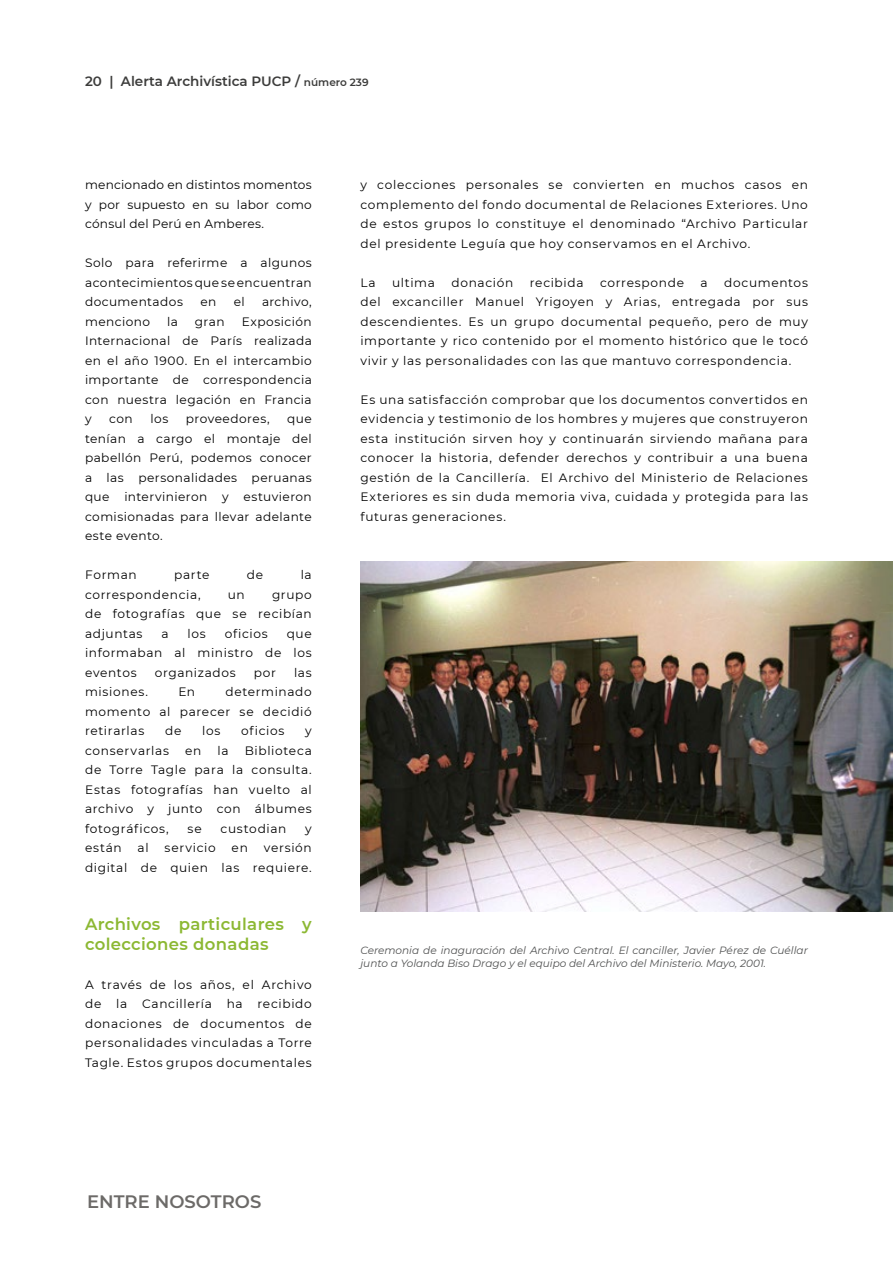
<style>
.page{position:relative;width:893px;height:1263px;background:#fff}
.page>*{position:absolute;margin:0;border:0;box-sizing:border-box;transform-origin:0 0}
.t1{font:600 18px "Montserrat";color:#6c6a68}
.t2{font:600 16.5px/19.5px "Montserrat";letter-spacing:.02em;color:#8cb833}
.t3{font:600 13.5px "Montserrat";color:#3c3c3b}
.t4{font:12.15px/19.5px "Montserrat";letter-spacing:.05em;color:#000;text-align:justify}
.t5{font:12.15px "Montserrat";letter-spacing:.03em;color:#000}
.t6{font:italic 10.5px/12.6px "Montserrat";color:#505151}
.s1{font-size:10.5px}
</style>
<div class="page">
<img style="left:360px;top:561px;width:533px;height:350px">
<p class="t3" style="left:85px;top:71px;width:285px">20 | Alerta Archivística PUCP / <span class="s1">número 239</span></p>
<p class="t4" style="left:85px;top:175px;width:228px">mencionado en distintos momentos y por supuesto en su labor como cónsul del Perú en Amberes.</p>
<p class="t4" style="left:85px;top:253px;width:228px">Solo para referirme a algunos acontecimientos que se encuentran documentados</p>
<p class="t4" style="left:200px;top:292px;width:17px">en</p>
<p class="t4" style="left:234px;top:292px;width:13px">el</p>
<p class="t5" style="left:262px;top:294px;width:51px">archivo,</p>
<p class="t4" style="left:85px;top:311px;width:228px;text-indent:157px">Exposición Internacional de París realizada en el año 1900. En el intercambio importante de correspondencia con nuestra legación en Francia y</p>
<p class="t4" style="left:85px;top:311px;width:67px">menciono</p>
<p class="t4" style="left:167px;top:311px;width:12px">la</p>
<p class="t4" style="left:195px;top:311px;width:31px">gran</p>
<p class="t4" style="left:109px;top:409px;width:25px">con</p>
<p class="t4" style="left:150px;top:409px;width:19px">los</p>
<p class="t4" style="left:186px;top:409px;width:85px">proveedores,</p>
<p class="t4" style="left:85px;top:409px;width:228px;text-indent:202px">que tenían a cargo el montaje del pabellón Perú, podemos conocer a las personalidades peruanas que intervinieron y estuvieron comisionadas para llevar adelante este evento.</p>
<p class="t4" style="left:85px;top:565px;width:53px">Forman</p>
<p class="t4" style="left:174px;top:565px;width:37px">parte</p>
<p class="t4" style="left:247px;top:565px;width:18px">de</p>
<p class="t4" style="left:301px;top:565px;width:13px">la</p>
<p class="t4" style="left:85px;top:584px;width:117px">correspondencia,</p>
<p class="t4" style="left:228px;top:584px;width:18px">un</p>
<p class="t4" style="left:85px;top:584px;width:228px;text-indent:187px">grupo de fotografías que se recibían adjuntas</p>
<p class="t4" style="left:161px;top:623px;width:9px">a</p>
<p class="t4" style="left:187px;top:623px;width:20px">los</p>
<p class="t4" style="left:225px;top:623px;width:45px">oficios</p>
<p class="t4" style="left:85px;top:623px;width:228px;text-indent:202px">que informaban al ministro de los eventos</p>
<p class="t4" style="left:155px;top:662px;width:83px">organizados</p>
<p class="t4" style="left:254px;top:662px;width:24px">por</p>
<p class="t4" style="left:294px;top:662px;width:19px">las</p>
<p class="t4" style="left:85px;top:682px;width:65px">misiones.</p>
<p class="t4" style="left:178px;top:682px;width:18px">En</p>
<p class="t4" style="left:85px;top:682px;width:228px;text-indent:140px">determinado momento al parecer se decidió retirarlas</p>
<p class="t4" style="left:165px;top:721px;width:18px">de</p>
<p class="t4" style="left:202px;top:721px;width:20px">los</p>
<p class="t4" style="left:241px;top:721px;width:45px">oficios</p>
<p class="t4" style="left:305px;top:721px;width:8px">y</p>
<p class="t4" style="left:85px;top:740px;width:86px">conservarlas</p>
<p class="t4" style="left:185px;top:740px;width:18px">en</p>
<p class="t4" style="left:217px;top:740px;width:13px">la</p>
<p class="t4" style="left:85px;top:740px;width:228px;text-indent:160px">Biblioteca de Torre Tagle para la consulta.<br>Estas fotografías han vuelto al archivo y junto con álbumes fotográficos,</p>
<p class="t4" style="left:188px;top:818px;width:16px">se</p>
<p class="t4" style="left:221px;top:818px;width:67px">custodian</p>
<p class="t4" style="left:305px;top:818px;width:8px">y</p>
<p class="t4" style="left:85px;top:838px;width:38px">están</p>
<p class="t4" style="left:138px;top:838px;width:13px">al</p>
<p class="t4" style="left:165px;top:838px;width:53px">servicio</p>
<p class="t4" style="left:232px;top:838px;width:18px">en</p>
<p class="t4" style="left:85px;top:838px;width:228px;text-align:right">versión<br>digital de quien las requiere.</p>
<h2 class="t2" style="left:85px;top:914px;width:228px">Archivos particulares y colecciones donadas</h2>
<p class="t4" style="left:85px;top:974px;width:228px">A través de los años, el Archivo de la Cancillería ha recibido donaciones de documentos de personalidades vinculadas a Torre Tagle. Estos grupos documentales</p>
<p class="t4" style="left:360px;top:175px;width:449px">y colecciones personales se convierten en muchos casos en complemento del fondo documental de Relaciones Exteriores. Uno de estos grupos lo constituye el denominado “Archivo Particular del presidente Leguía que hoy conservamos en el Archivo.</p>
<p class="t4" style="left:360px;top:272px;width:17px">La</p>
<p class="t4" style="left:392px;top:272px;width:44px">ultima</p>
<p class="t4" style="left:451px;top:272px;width:63px">donación</p>
<p class="t4" style="left:530px;top:272px;width:55px">recibida</p>
<p class="t4" style="left:600px;top:272px;width:86px">corresponde</p>
<p class="t4" style="left:701px;top:272px;width:9px">a</p>
<p class="t4" style="left:360px;top:272px;width:449px;text-indent:364px">documentos del excanciller Manuel Yrigoyen y Arias, entregada por sus descendientes. Es un grupo documental pequeño, pero de muy importante y rico contenido por el momento histórico que le tocó vivir y las personalidades con las que mantuvo correspondencia.</p>
<p class="t4" style="left:360px;top:389px;width:449px">Es una satisfacción comprobar que los documentos convertidos en evidencia y testimonio de los hombres y mujeres que construyeron esta institución sirven hoy y continuarán sirviendo mañana para conocer la historia, defender derechos y contribuir a una buena gestión de la Cancillería. El Archivo del Ministerio de Relaciones Exteriores es sin duda memoria viva, cuidada y protegida para las futuras generaciones.</p>
<p class="t6" style="left:360px;top:944px;width:449px">Ceremonia de inaguración del Archivo Central. El canciller, Javier Pérez de Cuéllar junto a Yolanda Biso Drago y el equipo del Archivo del Ministerio. Mayo, 2001.</p>
<h1 class="t1" style="left:87px;top:1188px;width:176px">ENTRE NOSOTROS</h1>
</div>
